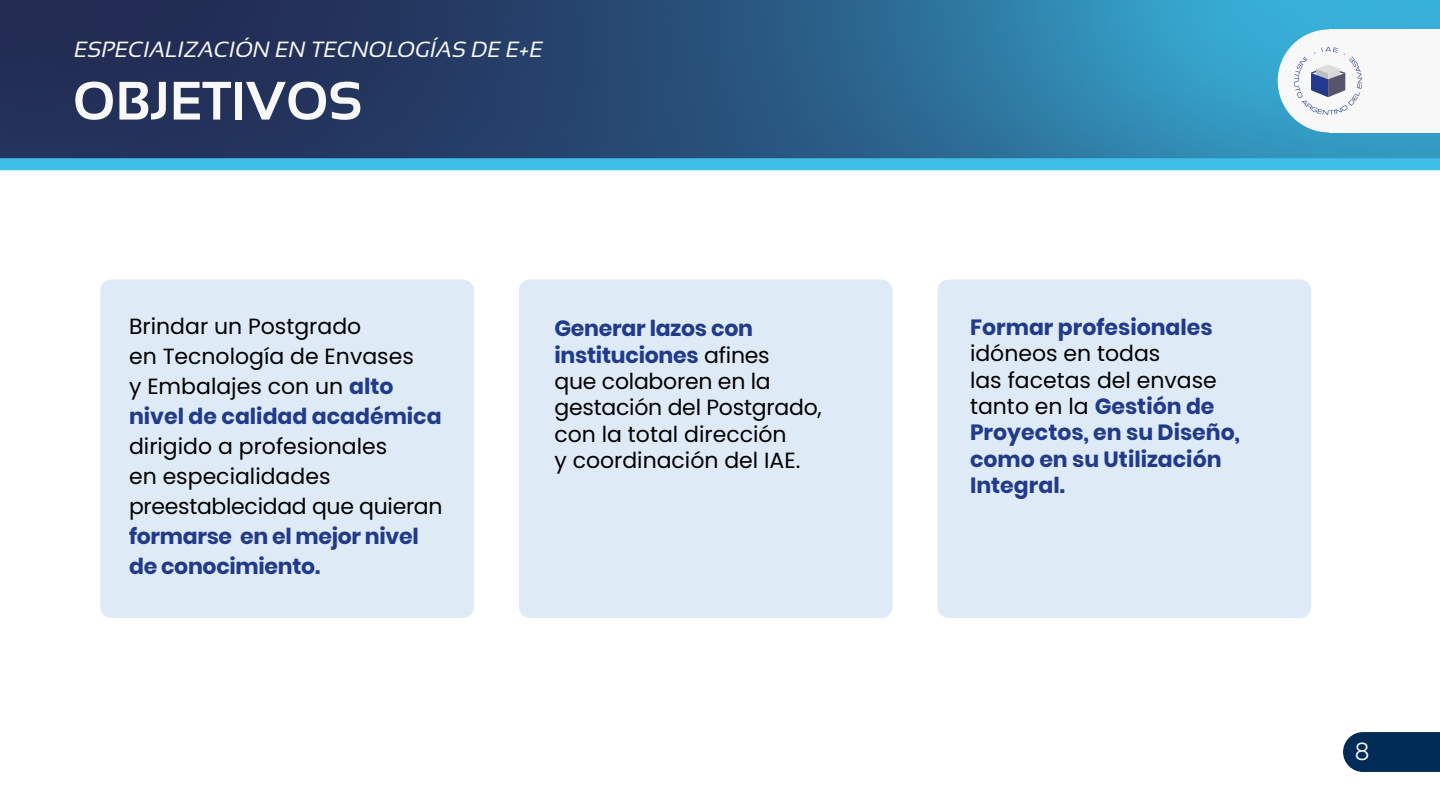
<style>
.page{position:relative;width:1440px;height:810px;background:#fff}
.page>*{position:absolute;margin:0;border:0;box-sizing:border-box;transform-origin:0 0}
.t1{font:700 54px "Sansation";color:#f8f8f8}
.t2{font:700 24px "Satoshi Variable";color:#f8f8f8}
.t3{font:22px/30px "Poppins";color:#000}
.t4{font:700 22px/26.4px "Poppins";color:#213b8a}
.t5{font:italic 22px "Sansation";color:#f8f8f8}
.s1{font-weight:700;color:#213b8a}
.s2{font-weight:400;color:#000}
</style>
<div class="page">
<div style="left:100px;top:280px;width:374px;height:338px;background:#deebf7;border-radius:11px"></div>
<div style="left:519px;top:280px;width:374px;height:338px;background:#deebf7;border-radius:11px"></div>
<div style="left:937px;top:280px;width:374px;height:338px;background:#deebf7;border-radius:11px"></div>
<svg style="left:0;top:0;width:1440px;height:158px;background:#295982"></svg>
<div style="left:0;top:158px;width:1440px;height:12px;background:#3fbfe8"></div>
<svg style="left:1343px;top:732px;width:97px;height:40px;background:#0d365e"></svg>
<div style="left:1329px;top:29px;width:111px;height:103px;background:#f8f8f8"></div>
<div style="left:1278px;top:29px;width:103px;height:103px;background:#f8f8f8;border-radius:50%"></div>
<svg style="left:1294px;top:47px;width:68px;height:68px"></svg>
<p class="t5" style="left:75px;top:37px;width:470px">ESPECIALIZACIÓN EN TECNOLOGÍAS DE E+E</p>
<h1 class="t1" style="left:73px;top:71px;width:291px">OBJETIVOS</h1>
<p class="t3" style="left:129px;top:312px;width:314px">Brindar un Postgrado<br>en Tecnología de Envases<br>y Embalajes con un <span class="s1">alto nivel de calidad académica</span></p>
<p class="t3" style="left:129px;top:432px;width:315px">dirigido a profesionales<br>en especialidades preestablecidad que quieran</p>
<p class="t4" style="left:129px;top:522px;width:291px;line-height:30px">formarse en el mejor nivel de conocimiento.</p>
<p class="t3" style="left:554px;top:315px;width:269px;line-height:26.4px"><span class="s1">Generar lazos con instituciones</span> afines<br>que colaboren en la gestación del Postgrado, con la total dirección<br>y coordinación del IAE.</p>
<p class="t4" style="left:970px;top:314px;width:244px">Formar profesionales</p>
<p class="t4" style="left:970px;top:340px;width:272px"><span class="s2">idóneos en todas<br>las facetas del envase tanto en la</span> Gestión de<br>Proyectos, en su Diseño, como en su Utilización<br>Integral.</p>
<p class="t2" style="left:1355px;top:733px;width:16px">8</p>
</div>
